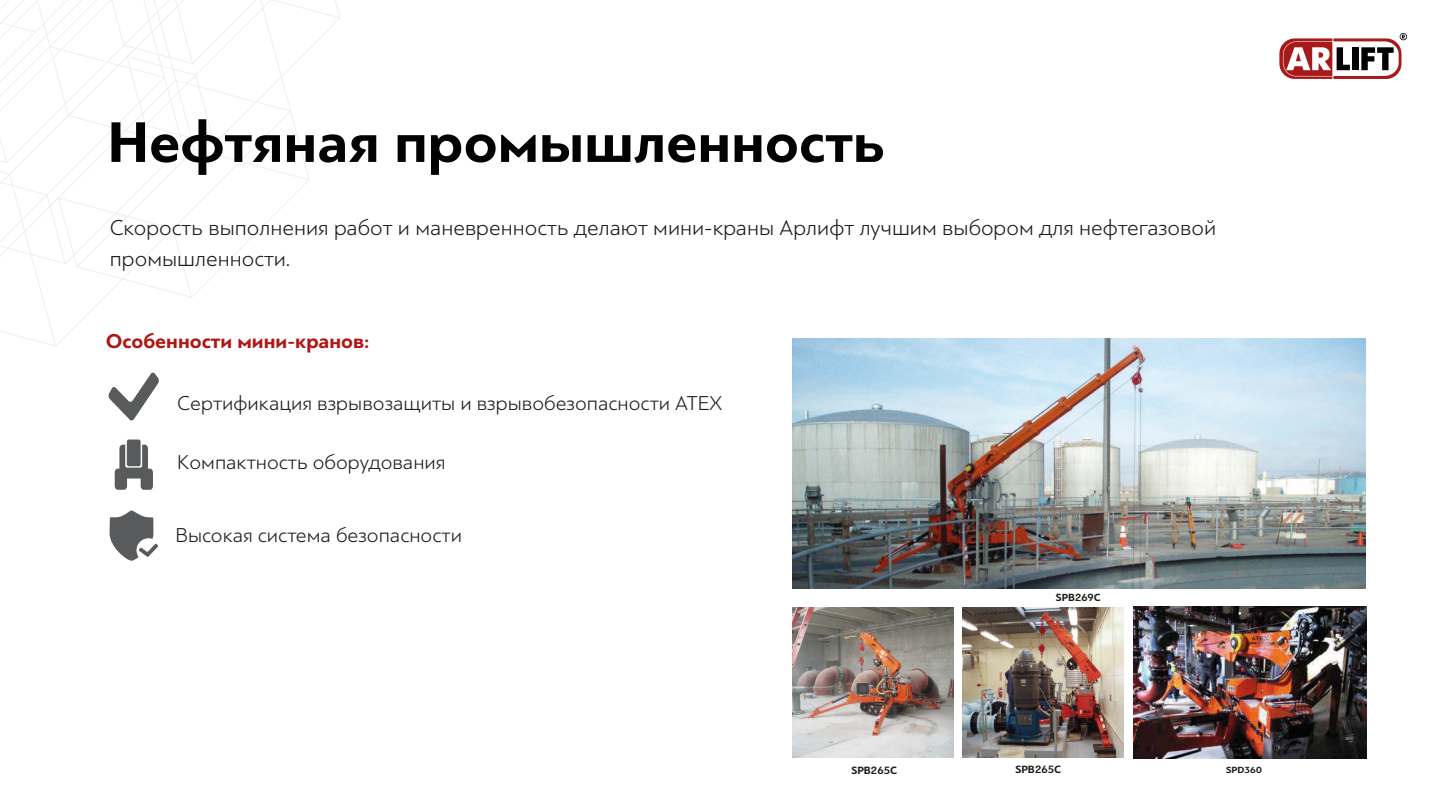
<style>
.page{position:relative;width:1440px;height:810px;background:#fff}
.page>*{position:absolute;margin:0;border:0;box-sizing:border-box;transform-origin:0 0}
.t1{font:700 60px "PF Bague Sans Pro";color:#020204}
.t2{font:300 22.5px/31.5px "PF Bague Sans Pro";color:#1d1d1b}
.t3{font:300 21px "PF Bague Sans Pro";color:#1d1d1b}
.t4{font:700 21px "PF Bague Sans Pro";color:#b01613}
.t5{font:700 11.1px "PF Bague Sans Pro";color:#1d1d1b}
.t6{font:700 10.88px "PF Bague Sans Pro";color:#1d1d1b}
.t7{font:700 9.38px "PF Bague Sans Pro";color:#1d1d1b;scale:1.08 1}
</style>
<div class="page">
<svg style="left:1279px;top:33px;width:128px;height:46px"></svg>
<svg style="left:0;top:0;width:340px;height:346px"></svg>
<svg style="left:115px;top:440px;width:38px;height:50px"></svg>
<svg style="left:110px;top:510px;width:48px;height:51px"></svg>
<svg style="left:108px;top:372px;width:51px;height:49px"></svg>
<img style="left:1133px;top:607px;width:234px;height:152px">
<img style="left:793px;top:339px;width:572px;height:250px">
<img style="left:793px;top:608px;width:161px;height:150px">
<img style="left:963px;top:608px;width:160px;height:150px">
<h1 class="t1" style="left:107px;top:106px;width:779px">Нефтяная промышленность</h1>
<p class="t2" style="left:110px;top:212px;width:1108px">Скорость выполнения работ и маневренность делают мини-краны Арлифт лучшим выбором для нефтегазовой промышленности.</p>
<p class="t4" style="left:106px;top:328px;width:265px">Особенности мини-кранов:</p>
<p class="t3" style="left:177px;top:391px;width:546px">Сертификация взрывозащиты и взрывобезопасности АТЕХ</p>
<p class="t3" style="left:177px;top:450px;width:270px">Компактность оборудования</p>
<p class="t3" style="left:175px;top:523px;width:288px">Высокая система безопасности</p>
<p class="t6" style="left:1056px;top:590px;width:46px">SPВ269С</p>
<p class="t5" style="left:851px;top:763px;width:47px">SPВ265С</p>
<p class="t5" style="left:1015px;top:762px;width:47px">SPВ265С</p>
<p class="t7" style="left:1226px;top:764px;width:35px">SPD360</p>
</div>
